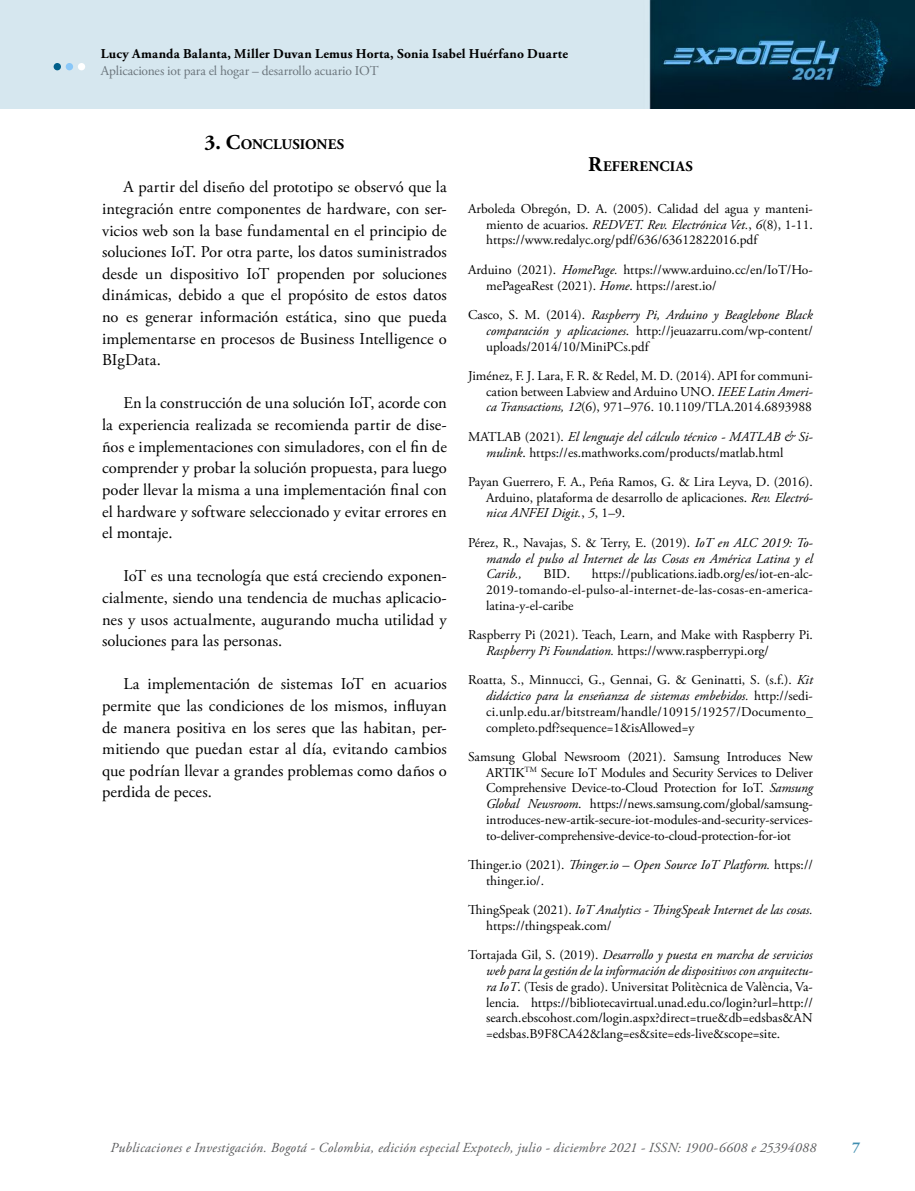
<style>
.page{position:relative;width:915px;height:1191px;background:#fff}
.page>*{position:absolute;margin:0;border:0;box-sizing:border-box;transform-origin:0 0}
.t1{font:16.5px/21.6px "Adobe Garamond Pro";color:#000;text-align:justify}
.t2{font:700 15px "Adobe Garamond Pro";color:#3f8daf}
.t3{font:700 14.7px "Adobe Garamond Pro";letter-spacing:-.01em;color:#000}
.t4{font:700 14.7px "Adobe Garamond Pro";letter-spacing:.01em;color:#000}
.t5{font:italic 13.8px "Adobe Garamond Pro";letter-spacing:.02em;color:#58595b}
.t6{font:13.5px/15.8px "Adobe Garamond Pro";color:#000;text-align:justify}
.t7{font:italic 13.5px/15.8px "Adobe Garamond Pro";color:#000;text-align:justify}
.t8{font:700 13.5px "Adobe Garamond Pro";letter-spacing:.015em;color:#000}
.t9{font:13.5px "Adobe Garamond Pro";letter-spacing:-.01em;color:#808285}
.s1{font-size:21px}
.s2{font-style:italic}
.s3{font-style:normal}
</style>
<div class="page">
<img style="left:0;top:0;width:914px;height:109px">
<div style="left:54px;top:63px;width:7px;height:7px;background:#005f8a;border-radius:50%"></div>
<div style="left:66px;top:63px;width:7px;height:7px;background:#89c7f8;border-radius:50%"></div>
<div style="left:78px;top:63px;width:7px;height:7px;background:#fff;border-radius:50%"></div>
<p class="t8" style="left:101px;top:46px;width:468px">Lucy Amanda Balanta, Miller Duvan Lemus Horta, Sonia Isabel Huérfano Duarte</p>
<p class="t9" style="left:101px;top:62px;width:279px">Aplicaciones iot para el hogar – desarrollo acuario IOT</p>
<p class="t3" style="left:204px;top:136px;width:141px"><span class="s1">3. C</span>ONCLUSIONES</p>
<p class="t1" style="left:102px;top:177px;width:346px;text-indent:21px">A partir del diseño del prototipo se observó que la integración entre componentes de hardware, con ser&shy;vicios web son la base fundamental en el principio de soluciones IoT. Por otra parte, los datos suministrados desde un dispositivo IoT propenden por soluciones dinámicas, debido a que el propósito de estos datos no es generar información estática, sino que pueda implementarse en procesos de Business Intelligence o BIgData.</p>
<p class="t1" style="left:102px;top:393px;width:346px;text-indent:21px">En la construcción de una solución IoT, acorde con la experiencia realizada se recomienda partir de dise&shy;ños e implementaciones con simuladores, con el fin de comprender y probar la solución propuesta, para luego poder llevar la misma a una implementación final con el hardware y software seleccionado y evitar errores en el montaje.</p>
<p class="t1" style="left:102px;top:566px;width:346px;text-indent:21px">IoT es una tecnología que está creciendo exponen&shy;cialmente, siendo una tendencia de muchas aplicacio&shy;nes y usos actualmente, augurando mucha utilidad y soluciones para las personas.</p>
<p class="t1" style="left:102px;top:674px;width:346px;text-indent:21px">La implementación de sistemas IoT en acuarios permite que las condiciones de los mismos, influyan de manera positiva en los seres que las habitan, per&shy;mitiendo que puedan estar al día, evitando cambios que podrían llevar a grandes problemas como daños o perdida de peces.</p>
<p class="t4" style="left:588px;top:158px;width:106px"><span class="s1">R</span>EFERENCIAS</p>
<p class="t6" style="left:486px;top:201px;width:328px;text-indent:-18px">Arboleda Obregón, D. A. (2005). Calidad del agua y manteni&shy;miento de acuarios. <span class="s2">REDVET. Rev. Electrónica Vet.</span>, <span class="s2">6</span>(8), 1-11. https://www.redalyc.org/pdf/636/63612822016.pdf</p>
<p class="t6" style="left:486px;top:262px;width:328px;text-indent:-18px">Arduino (2021). <span class="s2">HomePage.</span> https://www.arduino.cc/en/IoT/Ho&shy;mePageaRest (2021). <span class="s2">Home</span>. https://arest.io/</p>
<p class="t6" style="left:486px;top:307px;width:328px;text-indent:-18px">Casco, S. M. (2014). <span class="s2">Raspberry Pi, Arduino y Beaglebone Black comparación y aplicaciones</span>. http://jeuazarru.com/wp-content/ uploads/2014/10/MiniPCs.pdf</p>
<p class="t6" style="left:486px;top:368px;width:328px;text-indent:-18px">Jiménez, F. J. Lara, F. R. &amp; Redel, M. D. (2014). API for communi&shy;cation between Labview and Arduino UNO. <span class="s2">IEEE Latin Ameri&shy;ca Transactions, 12</span>(6), 971–976. 10.1109/TLA.2014.6893988</p>
<p class="t6" style="left:486px;top:429px;width:328px;text-indent:-18px">MATLAB (2021). <span class="s2">El lenguaje del cálculo técnico - MATLAB &amp; Si&shy;mulink</span>. https://es.mathworks.com/products/matlab.html</p>
<p class="t6" style="left:486px;top:474px;width:328px;text-indent:-18px">Payan Guerrero, F. A., Peña Ramos, G. &amp; Lira Leyva, D. (2016).<br>Arduino, plataforma de desarrollo de aplicaciones. <span class="s2">Rev. Electró&shy;nica ANFEI Digit.</span>, <span class="s2">5</span>, 1–9.</p>
<p class="t7" style="left:486px;top:535px;width:328px;text-indent:-18px"><span class="s3">Pérez, R., Navajas, S. &amp; Terry, E. (2019).</span> IoT en ALC 2019: To&shy;mando el pulso al Internet de las Cosas en América Latina y el Carib.,</p>
<p class="t6" style="left:486px;top:566px;width:328px;text-indent:106px">https://publications.iadb.org/es/iot-en-alc-2019-tomando-el-pulso-al-internet-de-las-cosas-en-america&shy;latina-y-el-caribe</p>
<p class="t6" style="left:486px;top:627px;width:328px;text-indent:-18px">Raspberry Pi (2021). Teach, Learn, and Make with Raspberry Pi.<br><span class="s2">Raspberry Pi Foundation.</span> https://www.raspberrypi.org/</p>
<p class="t6" style="left:486px;top:672px;width:328px;text-indent:-18px">Roatta, S., Minnucci, G., Gennai, G. &amp; Geninatti, S. (s.f.). <span class="s2">Kit didáctico para la enseñanza de sistemas embebidos.</span> http://sedi&shy;ci.unlp.edu.ar/bitstream/handle/10915/19257/Documento_ completo.pdf?sequence=1&amp;isAllowed=y</p>
<p class="t6" style="left:486px;top:749px;width:328px;text-indent:-18px">Samsung Global Newsroom (2021). Samsung Introduces New ARTIK<sup>TM</sup> Secure IoT Modules and Security Services to Deliver Comprehensive Device-to-Cloud Protection for IoT. <span class="s2">Samsung Global Newsroom</span>. https://news.samsung.com/global/samsung&shy;introduces-new-artik-secure-iot-modules-and-security-services&shy;to-deliver-comprehensive-device-to-cloud-protection-for-iot</p>
<p class="t6" style="left:486px;top:857px;width:328px;text-indent:-18px">Thinger.io (2021). <span class="s2">Thinger.io – Open Source IoT Platform.</span> https:// thinger.io/.</p>
<p class="t7" style="left:486px;top:902px;width:328px;text-indent:-18px"><span class="s3">ThingSpeak (2021).</span> IoT Analytics - ThingSpeak Internet de las cosas. <span class="s3">https://thingspeak.com/</span></p>
<p class="t6" style="left:486px;top:947px;width:328px;text-indent:-18px">Tortajada Gil, S. (2019). <span class="s2">Desarrollo y puesta en marcha de servicios web para la gestión de la información de dispositivos con arquitectu&shy;ra IoT</span>. (Tesis de grado). Universitat Politècnica de València, Va&shy;lencia. https://bibliotecavirtual.unad.edu.co/login?url=http:// search.ebscohost.com/login.aspx?direct=true&amp;db=edsbas&amp;AN =edsbas.B9F8CA42&amp;lang=es&amp;site=eds-live&amp;scope=site.</p>
<p class="t6" style="left:543px;top:566px;width:28px">BID.</p>
<p class="t5" style="left:111px;top:1139px;width:707px">Publicaciones e Investigación. Bogotá - Colombia, edición especial Expotech, julio - diciembre 2021 - ISSN: 1900-6608 e 25394088</p>
<p class="t2" style="left:852px;top:1138px;width:9px">7</p>
</div>
